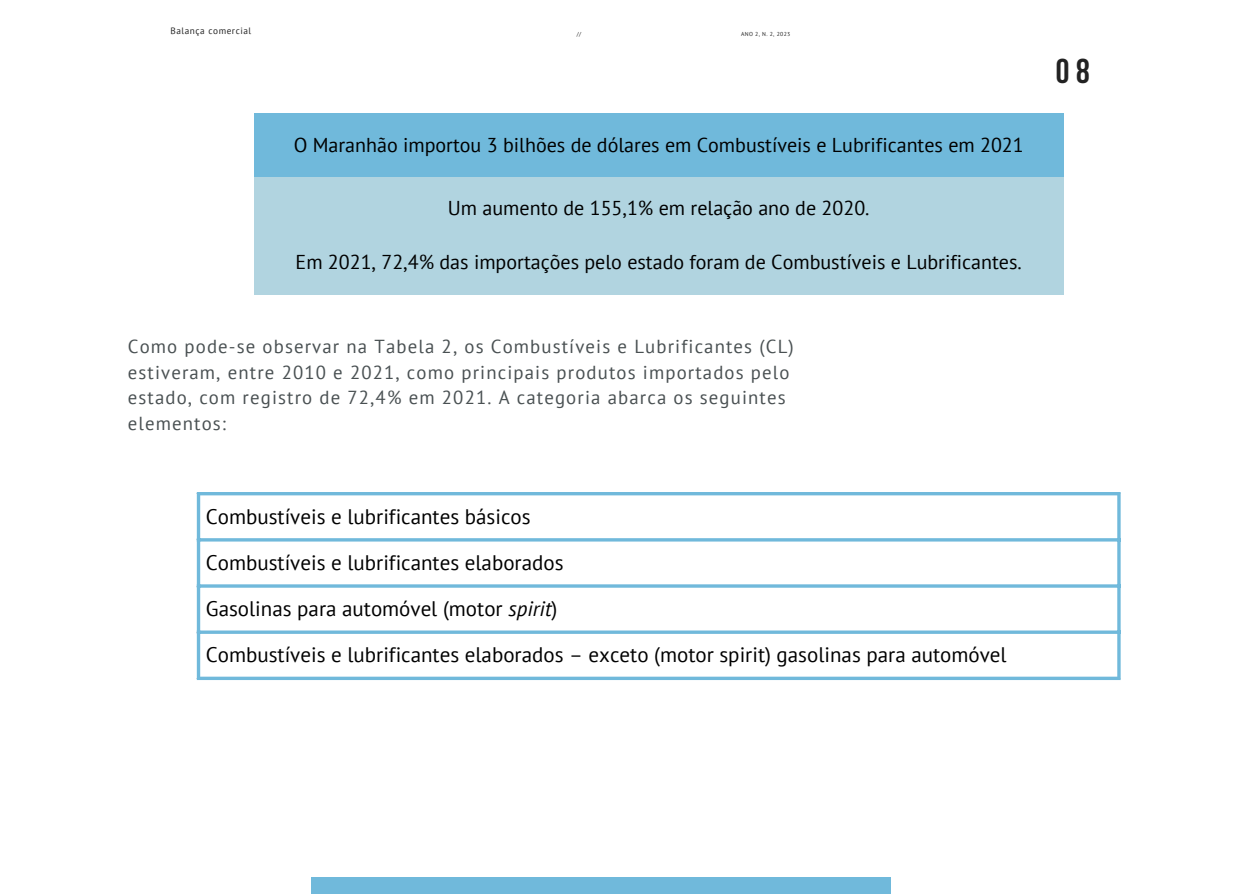
<style>
.page{position:relative;width:1233px;height:894px;background:#fff}
.page>*{position:absolute;margin:0;border:0;box-sizing:border-box;transform-origin:0 0}
.t1{font:700 34.35px "Bebas Neue";color:#222}
.t2{font:21px "PT Sans";color:#000}
.t3{font:20.1px "PT Sans";color:#000}
.t4{font:18.75px/25.8px "PT Sans";letter-spacing:.06em;color:#495052}
.t5{font:9.3px "PT Sans";letter-spacing:.06em;color:#222}
.t6{font:5.7px "PT Sans";letter-spacing:.06em;color:#222}
.s1{font-style:italic}
</style>
<div class="page">
<div style="left:312px;top:877px;width:579px;height:16px;background:#70b9db"></div>
<div style="left:254px;top:114px;width:810px;height:63px;background:#70b9db"></div>
<div style="left:254px;top:177px;width:810px;height:117px;background:#b1d4e0"></div>
<hr style="left:197px;top:495px;width:3px;height:181px;background:#70b9db">
<svg style="left:1117px;top:495px;width:4px;height:181px"></svg>
<hr style="left:197px;top:492px;width:924px;height:3px;background:#70b9db">
<hr style="left:197px;top:538px;width:924px;height:3px;background:#70b9db">
<hr style="left:197px;top:584px;width:924px;height:3px;background:#70b9db">
<hr style="left:197px;top:630px;width:924px;height:3px;background:#70b9db">
<hr style="left:197px;top:676px;width:924px;height:3px;background:#70b9db">
<p class="t5" style="left:171px;top:25px;width:82px">Balança comercial</p>
<p class="t6" style="left:577px;top:30px;width:6px">//</p>
<p class="t6" style="left:741px;top:30px;width:50px">ANO 2, N. 2, 2023</p>
<p class="t3" style="left:294px;top:132px;width:732px">O Maranhão importou 3 bilhões de dólares em Combustíveis e Lubrificantes em 2021</p>
<p class="t3" style="left:448px;top:195px;width:423px">Um aumento de 155,1% em relação ano de 2020.</p>
<p class="t3" style="left:296px;top:249px;width:728px">Em 2021, 72,4% das importações pelo estado foram de Combustíveis e Lubrificantes.</p>
<p class="t4" style="left:128px;top:333px;width:667px">Como pode-se observar na Tabela 2, os Combustíveis e Lubrificantes (CL) estiveram, entre 2010 e 2021, como principais produtos importados pelo estado, com registro de 72,4% em 2021. A categoria abarca os seguintes elementos:</p>
<p class="t2" style="left:206px;top:502px;width:326px">Combustíveis e lubrificantes básicos</p>
<p class="t2" style="left:206px;top:548px;width:359px">Combustíveis e lubrificantes elaborados</p>
<p class="t2" style="left:206px;top:594px;width:353px">Gasolinas para automóvel (motor <span class="s1">spirit</span>)</p>
<p class="t2" style="left:206px;top:640px;width:802px">Combustíveis e lubrificantes elaborados – exceto (motor spirit) gasolinas para automóvel</p>
<p class="t1" style="left:1056px;top:58px;width:36px">08</p>
</div>
